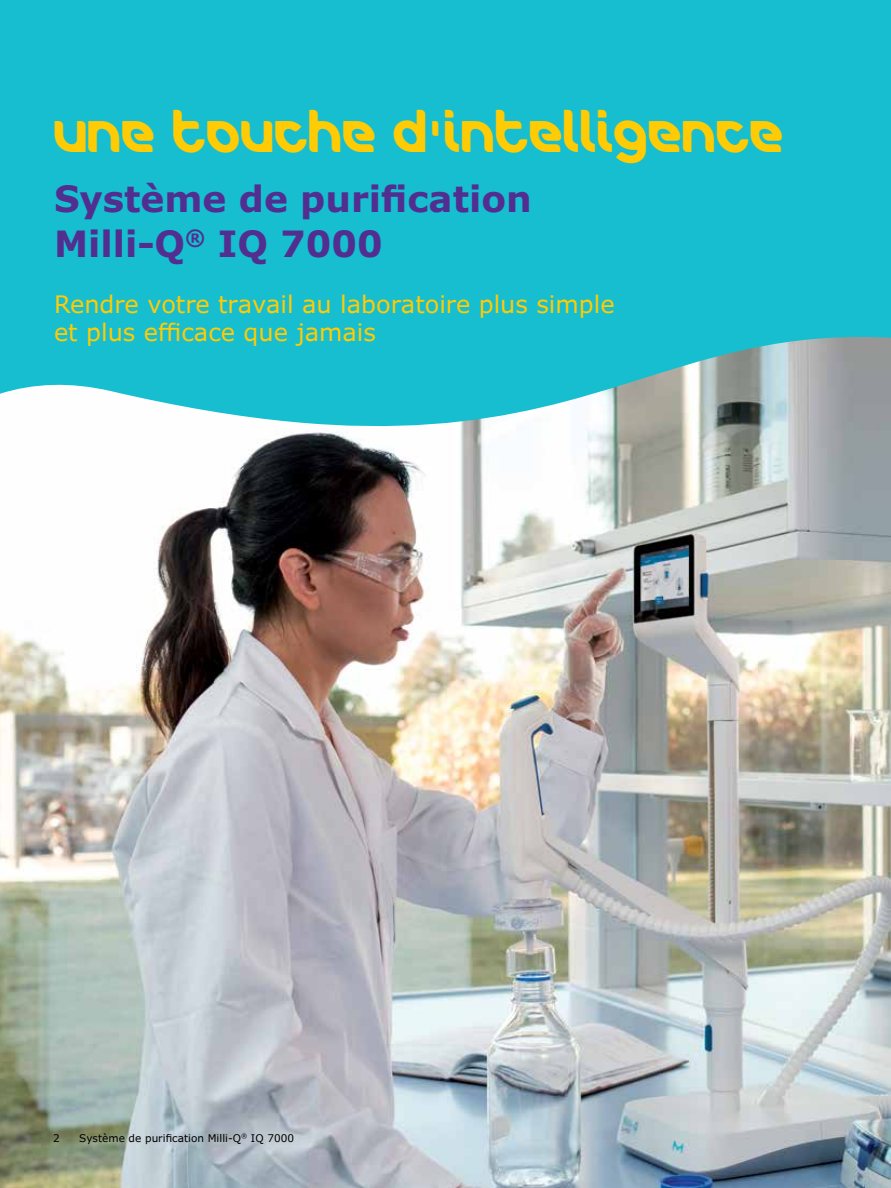
<style>
.page{position:relative;width:891px;height:1188px;background:#fff}
.page>*{position:absolute;margin:0;border:0;box-sizing:border-box;transform-origin:0 0}
.t1{font:45px "Merck";color:#ffcb05}
.t2{font:700 36px/45px "Verdana Pro";color:#522e91}
.t3{font:24px/28.5px "Verdana Pro";color:#ffcb05}
.t4{font:10.5px "Verdana Pro";color:#000}
</style>
<div class="page">
<img style="left:0;top:0;width:891px;height:1188px">
<img style="left:0;top:337px;width:891px;height:118px">
<h1 class="t1" style="left:54px;top:100px;width:732px">UNE TOUCHE D'INTELLIGENCE</h1>
<h2 class="t2" style="left:54px;top:177px;width:479px">Système de purification<br>Milli-Q<sup>®</sup> IQ 7000</h2>
<p class="t3" style="left:54px;top:290px;width:562px">Rendre votre travail au laboratoire plus simple et plus efficace que jamais</p>
<p class="t4" style="left:53px;top:1131px;width:8px">2</p>
<p class="t4" style="left:79px;top:1131px;width:216px">Système de purification Milli-Q<sup>®</sup> IQ 7000</p>
</div>
